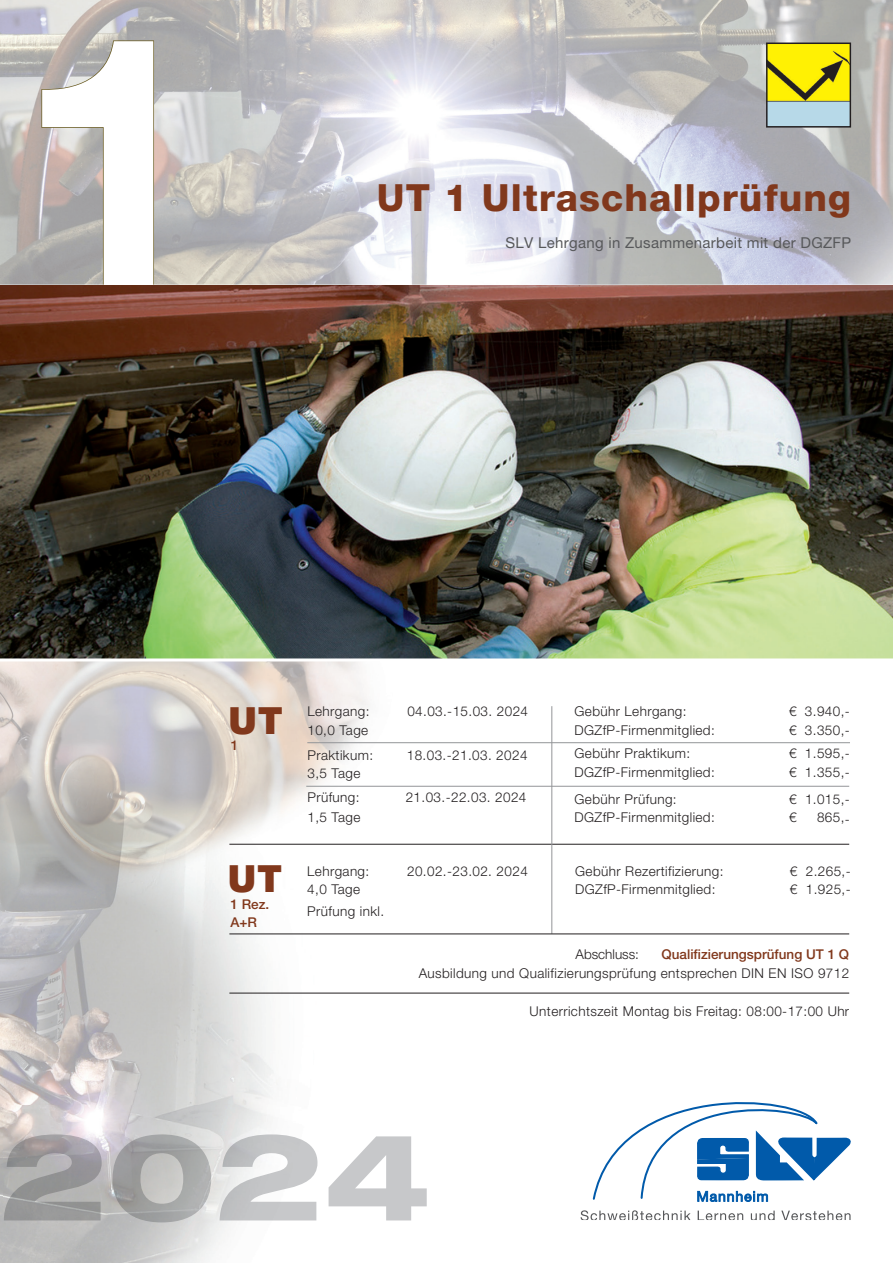
<style>
.page{position:relative;width:893px;height:1263px;background:#fff}
.page>*{position:absolute;margin:0;border:0;box-sizing:border-box;transform-origin:0 0}
.t1{font:700 349.35px "Helvetica Neue LT Pro";color:#fff}
.t2{font:800 37.5px "Helvetica Neue LT Pro";letter-spacing:.03em;color:#81381c}
.t3{font:900 37.5px "Helvetica Neue LT Pro";color:#81381c}
.t4{font:15px "Helvetica Neue LT Pro";letter-spacing:.02em;color:#57585a}
.t5{font:300 13.5px/24.8px "Helvetica Neue LT Pro";letter-spacing:.03em;color:#231f20}
.t6{font:500 13.5px/18px "Helvetica Neue LT Pro";color:#81381c}
.t7{font:300 13.5px "Helvetica Neue LT Pro";color:#231f20}
</style>
<div class="page">
<img style="left:0;top:0;width:735px;height:1157px">
<img style="left:735px;top:0;width:158px;height:1220px">
<svg style="left:591px;top:1081px;width:261px;height:121px"></svg>
<svg style="left:581px;top:1210px;width:110px;height:10px"></svg>
<svg style="left:698px;top:1210px;width:45px;height:10px"></svg>
<svg style="left:751px;top:1210px;width:24px;height:10px"></svg>
<svg style="left:781px;top:1210px;width:69px;height:10px"></svg>
<img style="left:769px;top:46px;width:79px;height:79px">
<div style="left:766px;top:43px;width:85px;height:85px;border:2px solid #231f20"></div>
<svg style="left:41px;top:40px;width:114px;height:245px;background:#bbb6b3"></svg>
<hr style="left:229px;top:844px;width:620px;height:1px;background:#231f20">
<hr style="left:552px;top:706px;width:1px;height:228px;background:#939598">
<hr style="left:307px;top:742px;width:543px;height:1px;background:#939598">
<hr style="left:306px;top:786px;width:543px;height:1px;background:#939598">
<hr style="left:229px;top:934px;width:620px;height:1px;background:#231f20">
<hr style="left:229px;top:993px;width:620px;height:1px;background:#231f20">
<hr style="left:0;top:285px;width:893px;height:3px;background:#fff">
<img style="left:0;top:286px;width:893px;height:372px">
<hr style="left:0;top:658px;width:893px;height:3px;background:#fff">
<img style="left:4px;top:1134px;width:423px;height:88px">
<h1 class="t1" style="left:16px;top:-55px;width:196px">1</h1>
<h2 class="t2" style="left:377px;top:175px;width:476px">UT 1 Ultraschallprüfung</h2>
<p class="t4" style="left:506px;top:234px;width:347px">SLV Lehrgang in Zusammenarbeit mit der DGZFP</p>
<h2 class="t3" style="left:228px;top:699px;width:56px">UT</h2>
<p class="t6" style="left:231px;top:736px;width:9px">1</p>
<h2 class="t3" style="left:228px;top:856px;width:56px">UT</h2>
<p class="t6" style="left:230px;top:895px;width:40px">1 Rez.<br>A+R</p>
<p class="t5" style="left:307px;top:699px;width:64px">Lehrgang:</p>
<p class="t5" style="left:407px;top:699px;width:122px">04.03.-15.03. 2024</p>
<p class="t5" style="left:307px;top:717px;width:67px">10,0 Tage<br>Praktikum:</p>
<p class="t5" style="left:407px;top:742px;width:122px">18.03.-21.03. 2024</p>
<p class="t5" style="left:307px;top:761px;width:54px;line-height:23.9px">3,5 Tage<br>Prüfung:</p>
<p class="t5" style="left:307px;top:805px;width:54px">1,5 Tage</p>
<p class="t5" style="left:406px;top:785px;width:122px">21.03.-22.03. 2024</p>
<p class="t5" style="left:307px;top:858px;width:64px">Lehrgang:</p>
<p class="t5" style="left:407px;top:858px;width:122px">20.02.-23.02. 2024</p>
<p class="t5" style="left:307px;top:878px;width:78px;line-height:21.8px">4,0 Tage<br>Prüfung inkl.</p>
<p class="t5" style="left:574px;top:699px;width:114px">Gebühr Lehrgang:</p>
<p class="t5" style="left:789px;top:699px;width:62px">€ 3.940,-</p>
<p class="t5" style="left:574px;top:717px;width:142px">DGZfP-Firmenmitglied:</p>
<p class="t5" style="left:789px;top:717px;width:62px">€ 3.350,-</p>
<p class="t5" style="left:574px;top:740px;width:117px">Gebühr Praktikum:</p>
<p class="t5" style="left:789px;top:740px;width:62px">€ 1.595,-</p>
<p class="t5" style="left:574px;top:759px;width:142px">DGZfP-Firmenmitglied:</p>
<p class="t5" style="left:789px;top:759px;width:62px">€ 1.355,-</p>
<p class="t5" style="left:574px;top:786px;width:104px">Gebühr Prüfung:</p>
<p class="t5" style="left:789px;top:786px;width:62px">€ 1.015,-</p>
<p class="t5" style="left:574px;top:805px;width:142px">DGZfP-Firmenmitglied:</p>
<p class="t5" style="left:789px;top:805px;width:9px">€</p>
<p class="t5" style="left:817px;top:805px;width:34px">865,-</p>
<p class="t5" style="left:575px;top:858px;width:150px">Gebühr Rezertifizierung:</p>
<p class="t5" style="left:790px;top:858px;width:63px">€ 2.265,-</p>
<p class="t5" style="left:575px;top:877px;width:142px">DGZfP-Firmenmitglied:</p>
<p class="t5" style="left:790px;top:877px;width:63px">€ 1.925,-</p>
<p class="t7" style="left:576px;top:946px;width:65px">Abschluss:</p>
<p class="t6" style="left:662px;top:945px;width:189px">Qualifizierungsprüfung UT 1 Q</p>
<p class="t5" style="left:419px;top:960px;width:432px">Ausbildung und Qualifizierungsprüfung entsprechen DIN EN ISO 9712</p>
<p class="t5" style="left:530px;top:998px;width:321px">Unterrichtszeit Montag bis Freitag: 08:00-17:00 Uhr</p>
</div>
